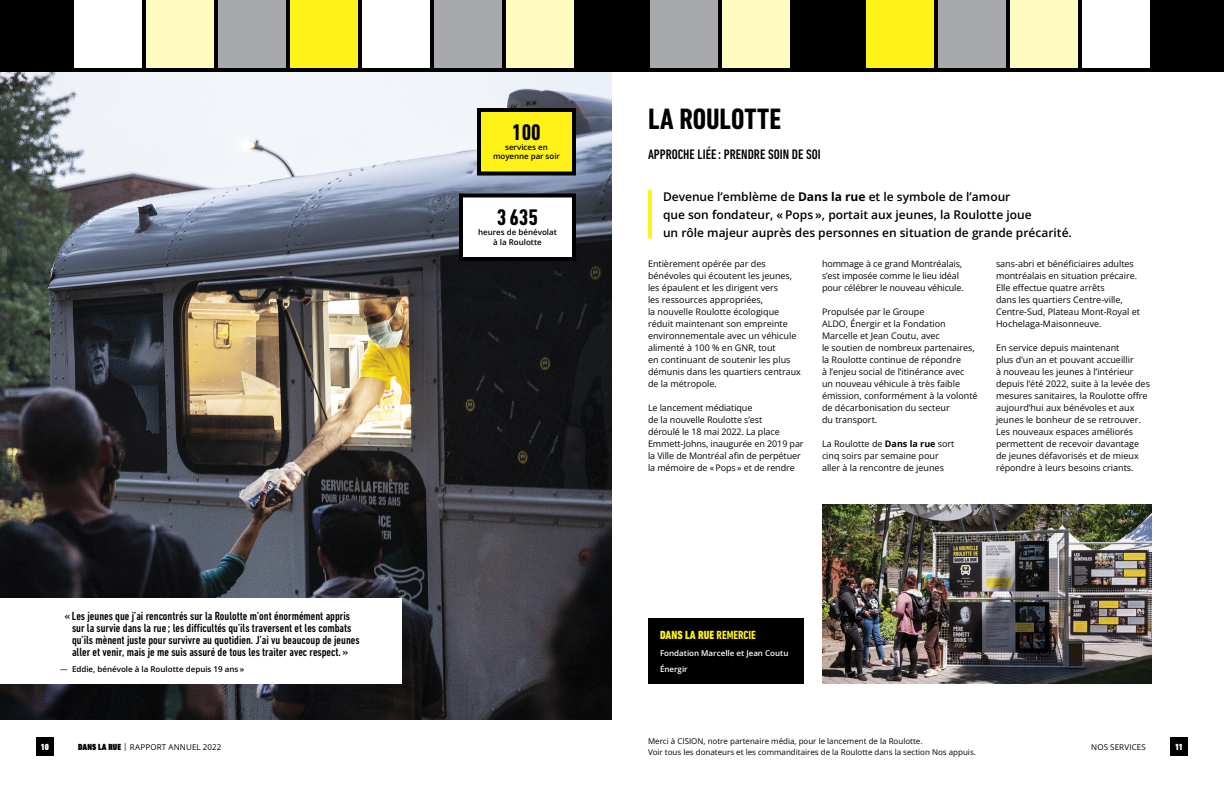
<style>
.page{position:relative;width:1224px;height:792px;background:#fff}
.page>*{position:absolute;margin:0;border:0;box-sizing:border-box;transform-origin:0 0}
.Titre{font:700 condensed 30px "DIN Next LT Pro";color:#000}
.Pastille{font:700 condensed 23px "DIN Next LT Pro";color:#000}
.Sous-titre{font:500 condensed 14px "DIN Next LT Pro";color:#000}
.Citation{font:500 condensed 12px/12px "DIN Next LT Pro";color:#000}
.Intro_filet_jaune{font:600 12px/18px "Open Sans";color:#000}
.Intertitre_jaune{font:800 condensed 12px "DIN Next LT Pro";color:#fff218}
.Corps{font:9px/12px "Open Sans";color:#000}
.t1{font:900 condensed 9px "DIN Next LT Pro";color:#fff}
.Corps_petit{font:8px/10.5px "Open Sans";color:#000}
.Pastille-2{font:600 8px/9.6px "Open Sans";color:#000;text-align:center}
.Corps_petit_renv{font:600 8px "Open Sans";color:#fff}
.Corps_petit-2{font:8px "Open Sans";letter-spacing:.02em;color:#000}
.Section{font:8px "Open Sans";color:#000}
.s1{font-weight:400;font-style:italic}
.s2{font-weight:700}
.s3{font-family:"DIN Next LT Pro";font-weight:900;font-stretch:condensed;font-size:9px}
</style>
<div class="page">
<svg style="left:0;top:0;width:1224px;height:72px"></svg>
<img style="left:0;top:72px;width:612px;height:648px">
<hr style="left:648px;top:190px;width:4px;height:49px;background:#fff218">
<div style="left:648px;top:618px;width:156px;height:66px;background:#000"></div>
<div style="left:461px;top:196px;width:113px;height:63px;background:#fff"></div>
<div style="left:459px;top:194px;width:117px;height:67px;border:4px solid #000"></div>
<div style="left:479px;top:110px;width:95px;height:64px;background:#fff218"></div>
<div style="left:477px;top:108px;width:99px;height:68px;border:4px solid #000"></div>
<div style="left:0;top:598px;width:402px;height:86px;background:#fff"></div>
<img style="left:822px;top:504px;width:330px;height:180px">
<div style="left:36px;top:738px;width:18px;height:18px;background:#000"></div>
<div style="left:1170px;top:738px;width:18px;height:18px;background:#000"></div>
<p class="Citation" style="left:72px;top:609px;width:289px;text-indent:-7px">« Les jeunes que j’ai rencontrés sur la Roulotte m’ont énormément appris sur la survie dans la rue; les difficultés qu’ils traversent et les combats qu’ils mènent juste pour survivre au quotidien. J’ai vu beaucoup de jeunes aller et venir, mais je me suis assuré de tous les traiter avec respect. »</p>
<p class="Pastille-2" style="left:60px;top:664px;width:186px"><span class="s1">—</span> Eddie, bénévole à la Roulotte depuis 19 ans »</p>
<p class="Pastille" style="left:512px;top:119px;width:30px">100</p>
<p class="Pastille-2" style="left:493px;top:142px;width:68px">services en moyenne par soir</p>
<p class="Pastille" style="left:497px;top:205px;width:43px">3 635</p>
<p class="Pastille-2" style="left:478px;top:227px;width:80px">heures de bénévolat à la Roulotte</p>
<p class="Titre" style="left:648px;top:102px;width:135px">LA ROULOTTE</p>
<p class="Sous-titre" style="left:648px;top:146px;width:174px">APPROCHE LIÉE: PRENDRE SOIN DE SOI</p>
<p class="Intro_filet_jaune" style="left:663px;top:187px;width:410px">Devenue l’emblème de <span class="s2">Dans la rue</span> et le symbole de l’amour<br>que son fondateur, « Pops », portait aux jeunes, la Roulotte joue<br>un rôle majeur auprès des personnes en situation de grande précarité.</p>
<p class="Corps" style="left:648px;top:258px;width:155px">Entièrement opérée par des bénévoles qui écoutent les jeunes, les épaulent et les dirigent vers<br>les ressources appropriées,<br>la nouvelle Roulotte écologique réduit maintenant son empreinte environnementale avec un véhicule alimenté à 100 % en GNR, tout<br>en continuant de soutenir les plus démunis dans les quartiers centraux de la métropole.</p>
<p class="Corps" style="left:648px;top:402px;width:157px">Le lancement médiatique<br>de la nouvelle Roulotte s’est<br>déroulé le 18 mai 2022. La place<br>Emmett‑Johns, inaugurée en 2019 par la Ville de Montréal afin de perpétuer la mémoire de « Pops » et de rendre</p>
<p class="Corps" style="left:822px;top:258px;width:143px">hommage à ce grand Montréalais, s’est imposée comme le lieu idéal pour célébrer le nouveau véhicule.</p>
<p class="Corps" style="left:822px;top:306px;width:157px">Propulsée par le Groupe<br>ALDO, Énergir et la Fondation<br>Marcelle et Jean Coutu, avec<br>le soutien de nombreux partenaires, la Roulotte continue de répondre<br>à l’enjeu social de l’itinérance avec un nouveau véhicule à très faible émission, conformément à la volonté de décarbonisation du secteur<br>du transport.</p>
<p class="Corps" style="left:822px;top:438px;width:134px">La Roulotte de <span class="s2">Dans la rue</span> sort cinq soirs par semaine pour aller à la rencontre de jeunes</p>
<p class="Corps" style="left:996px;top:258px;width:146px">sans‑abri et bénéficiaires adultes montréalais en situation précaire.<br>Elle effectue quatre arrêts<br>dans les quartiers Centre‑ville,<br>Centre‑Sud, Plateau Mont‑Royal et<br>Hochelaga‑Maisonneuve.</p>
<p class="Corps" style="left:996px;top:342px;width:155px">En service depuis maintenant<br>plus d’un an et pouvant accueillir<br>à nouveau les jeunes à l’intérieur depuis l’été 2022, suite à la levée des mesures sanitaires, la Roulotte offre aujourd’hui aux bénévoles et aux jeunes le bonheur de se retrouver.<br>Les nouveaux espaces améliorés permettent de recevoir davantage de jeunes défavorisés et de mieux répondre à leurs besoins criants.</p>
<p class="Intertitre_jaune" style="left:660px;top:628px;width:97px">DANS LA RUE <span class="s2">REMERCIE</span></p>
<p class="Corps_petit_renv" style="left:660px;top:647px;width:130px">Fondation Marcelle et Jean Coutu</p>
<p class="Corps_petit_renv" style="left:660px;top:664px;width:29px">Énergir</p>
<p class="Corps_petit" style="left:648px;top:736px;width:329px">Merci à CISION, notre partenaire média, pour le lancement de la Roulotte.<br>Voir tous les donateurs et les commanditaires de la Roulotte dans la section Nos appuis.</p>
<p class="t1" style="left:41px;top:742px;width:10px">10</p>
<p class="Corps_petit-2" style="left:78px;top:742px;width:145px"><span class="s3">DANS LA RUE</span> | RAPPORT ANNUEL 2022</p>
<p class="Section" style="left:1091px;top:741px;width:25px">Nos services</p>
<p class="t1" style="left:1175px;top:742px;width:9px">11</p>
</div>
